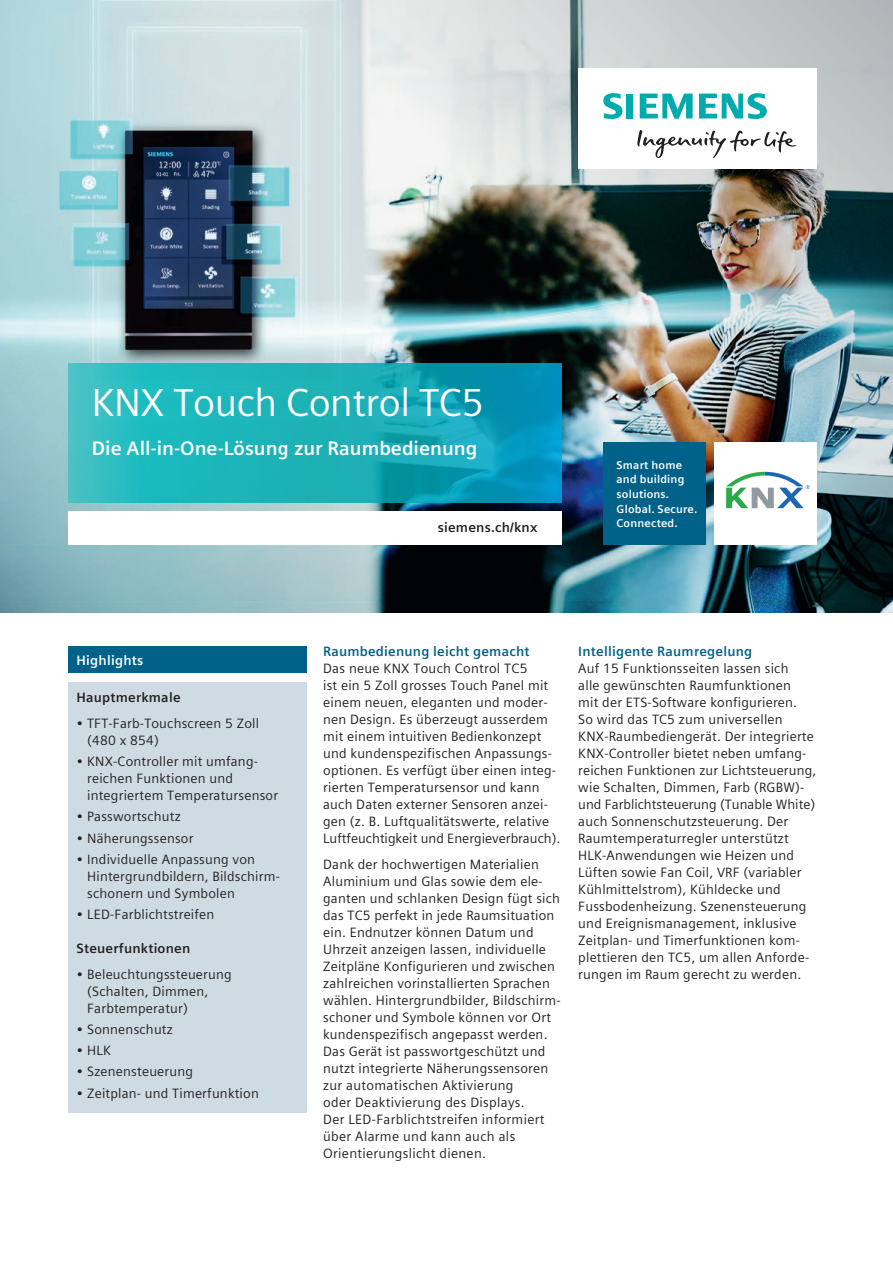
<style>
.page{position:relative;width:893px;height:1263px;background:#fff}
.page>*{position:absolute;margin:0;border:0;box-sizing:border-box;transform-origin:0 0}
._01__Headline__26pt{font:39px "Siemens Sans Global";letter-spacing:-.01em;color:#fff}
._02__Subhead__13pt_1{font:700 19.5px "Siemens Sans Global";color:#fff}
._03__Body_text__9pt{font:13.5px/17px "Siemens Sans Global";letter-spacing:.015em;color:#231f20}
._03__Body_text__9pt-2{font:700 13.5px "Siemens Sans Global";letter-spacing:.015em;color:#006288}
._03__Body_text__9pt-3{font:700 13.5px "Siemens Sans Global";letter-spacing:.015em;color:#231f20}
._03__URL__9pt{font:700 13.5px "Siemens Sans Global";letter-spacing:.015em;color:#231f20}
._03__Body_text__9pt-4{font:700 13.5px "Siemens Sans Global";letter-spacing:.015em;color:#fff}
._03__Body_text__7_5p{font:700 11.25px/14.5px "Siemens Sans Global";letter-spacing:.015em;color:#fff}
</style>
<div class="page">
<img style="left:0;top:0;width:283px;height:612px">
<svg style="left:68px;top:364px;width:215px;height:139px;background:#24babd"></svg>
<div style="left:68px;top:511px;width:493px;height:33px;background:#fff"></div>
<div style="left:68px;top:646px;width:238px;height:27px;background:#006288"></div>
<div style="left:68px;top:682px;width:238px;height:430px;background:#cfdbe3"></div>
<img style="left:283px;top:0;width:610px;height:669px">
<div style="left:578px;top:68px;width:238px;height:101px;background:#fff"></div>
<svg style="left:637px;top:130px;width:159px;height:28px"></svg>
<svg style="left:603px;top:93px;width:30px;height:26px"></svg>
<svg style="left:640px;top:94px;width:53px;height:25px"></svg>
<svg style="left:699px;top:93px;width:68px;height:26px"></svg>
<div style="left:714px;top:442px;width:102px;height:102px;background:#fff"></div>
<svg style="left:726px;top:472px;width:84px;height:36px"></svg>
<div style="left:604px;top:442px;width:102px;height:102px;background:#006288"></div>
<p class="_01__Headline__26pt" style="left:92px;top:373px;width:394px">KNX Touch Control TC5</p>
<p class="_02__Subhead__13pt_1" style="left:92px;top:433px;width:387px">Die All-in-One-Lösung zur Raumbedienung</p>
<p class="_03__URL__9pt" style="left:438px;top:517px;width:101px">siemens.ch/knx</p>
<p class="_03__Body_text__7_5p" style="left:617px;top:458px;width:82px">Smart home and building solutions.<br>Global. Secure.<br>Connected.</p>
<p class="_03__Body_text__9pt-4" style="left:77px;top:650px;width:68px">Highlights</p>
<p class="_03__Body_text__9pt-3" style="left:77px;top:687px;width:106px">Hauptmerkmale</p>
<p class="_03__Body_text__9pt" style="left:87px;top:715px;width:173px;text-indent:-11px">• TFT-Farb-Touchscreen 5 Zoll (480 x 854)</p>
<p class="_03__Body_text__9pt" style="left:87px;top:753px;width:193px;text-indent:-11px">• KNX-Controller mit umfang&shy;reichen Funktionen und integriertem Temperatursensor</p>
<p class="_03__Body_text__9pt" style="left:77px;top:808px;width:106px">• Passwortschutz</p>
<p class="_03__Body_text__9pt" style="left:77px;top:829px;width:118px">• Näherungssensor</p>
<p class="_03__Body_text__9pt" style="left:87px;top:851px;width:194px;text-indent:-11px">• Individuelle Anpassung von<br>Hintergrundbildern, Bildschirm&shy;schonern und Symbolen</p>
<p class="_03__Body_text__9pt" style="left:77px;top:906px;width:139px">• LED-Farblichtstreifen</p>
<p class="_03__Body_text__9pt-3" style="left:77px;top:938px;width:115px">Steuerfunktionen</p>
<p class="_03__Body_text__9pt" style="left:87px;top:965px;width:146px;text-indent:-11px">• Beleuchtungssteuerung (Schalten, Dimmen,<br>Farbtemperatur)</p>
<p class="_03__Body_text__9pt" style="left:77px;top:1021px;width:98px">• Sonnenschutz</p>
<p class="_03__Body_text__9pt" style="left:77px;top:1042px;width:36px">• HLK</p>
<p class="_03__Body_text__9pt" style="left:77px;top:1063px;width:118px">• Szenensteuerung</p>
<p class="_03__Body_text__9pt" style="left:77px;top:1085px;width:184px">• Zeitplan- und Timerfunktion</p>
<p class="_03__Body_text__9pt-2" style="left:323px;top:641px;width:208px">Raumbedienung leicht gemacht</p>
<p class="_03__Body_text__9pt" style="left:323px;top:660px;width:239px">Das neue KNX Touch Control TC5<br>ist ein 5 Zoll grosses Touch Panel mit einem neuen, eleganten und moder&shy;nen Design. Es überzeugt ausserdem mit einem intuitiven Bedienkonzept und kundenspezifischen Anpassungs&shy;optionen. Es verfügt über einen integ&shy;rierten Temperatursensor und kann auch Daten externer Sensoren anzei&shy;gen (z. B. Luftqualitätswerte, relative Luftfeuchtigkeit und Energieverbrauch).</p>
<p class="_03__Body_text__9pt" style="left:323px;top:856px;width:239px">Dank der hochwertigen Materialien Aluminium und Glas sowie dem ele&shy;ganten und schlanken Design fügt sich das TC5 perfekt in jede Raumsituation ein. Endnutzer können Datum und Uhrzeit anzeigen lassen, individuelle Zeitpläne Konfigurieren und zwischen zahlreichen vorinstallierten Sprachen wählen. Hintergrundbilder, Bildschirm&shy;schoner und Symbole können vor Ort kundenspezifisch angepasst werden.<br>Das Gerät ist passwortgeschützt und nutzt integrierte Näherungssensoren zur automatischen Aktivierung<br>oder Deaktivierung des Displays.<br>Der LED-Farblichtstreifen informiert über Alarme und kann auch als Orientierungslicht dienen.</p>
<p class="_03__Body_text__9pt-2" style="left:578px;top:641px;width:176px">Intelligente Raumregelung</p>
<p class="_03__Body_text__9pt" style="left:578px;top:660px;width:239px">Auf 15 Funktionsseiten lassen sich<br>alle gewünschten Raumfunktionen<br>mit der ETS-Software konfigurieren.<br>So wird das TC5 zum universellen KNX-Raumbediengerät. Der integrierte KNX-Controller bietet neben umfang&shy;reichen Funktionen zur Lichtsteuerung, wie Schalten, Dimmen, Farb (RGBW)- und Farblichtsteuerung (Tunable White) auch Sonnenschutzsteuerung. Der Raumtemperaturregler unterstützt HLK-Anwendungen wie Heizen und Lüften sowie Fan Coil, VRF (variabler Kühlmittelstrom), Kühldecke und Fussbodenheizung. Szenensteuerung und Ereignismanagement, inklusive Zeitplan- und Timerfunktionen kom&shy;plettieren den TC5, um allen Anforde&shy;rungen im Raum gerecht zu werden.</p>
</div>
